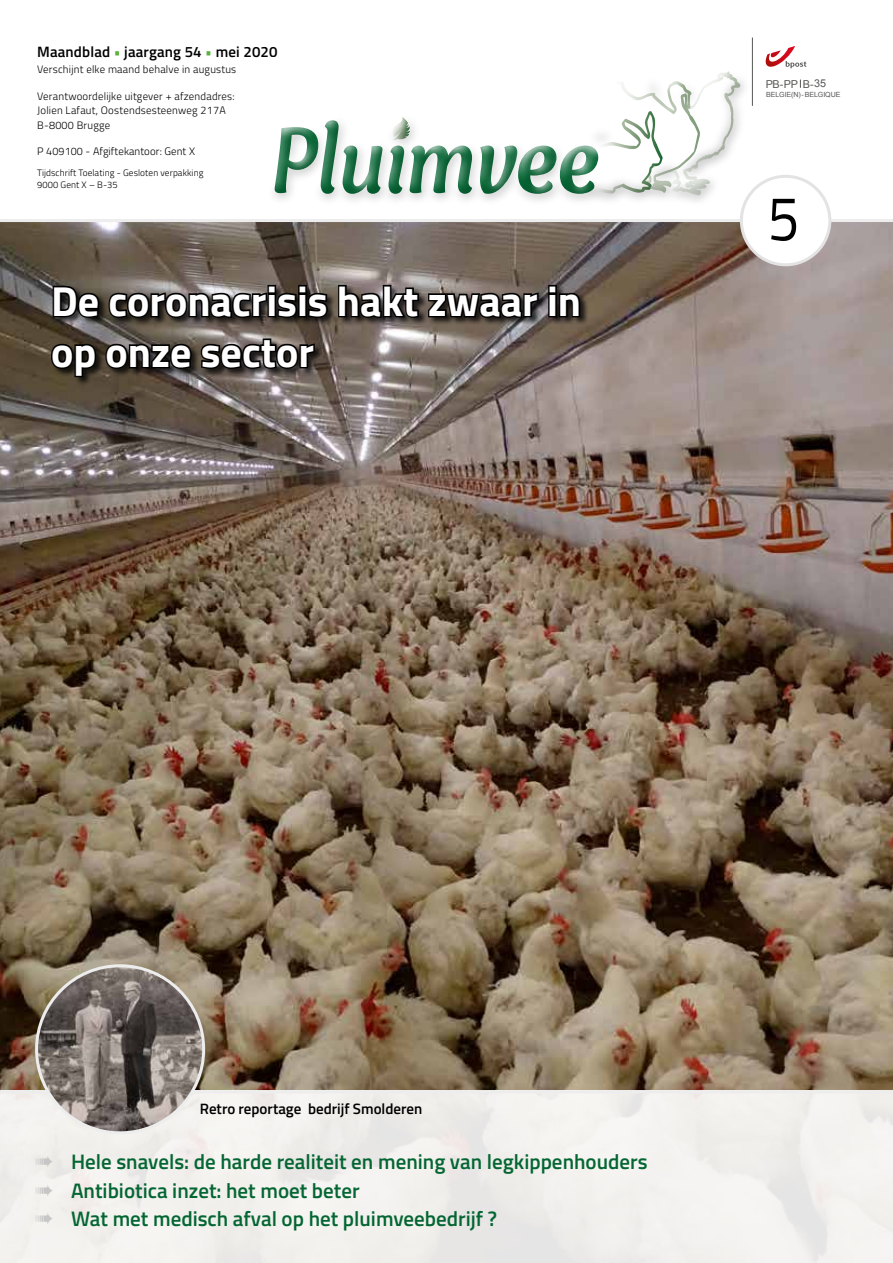
<style>
.page{position:relative;width:893px;height:1263px;background:#fff}
.page>*{position:absolute;margin:0;border:0;box-sizing:border-box;transform-origin:0 0}
.t1{font:63px "Titillium Web";color:#000;scale:.9 1}
.t2{font:700 42px/51px "Titillium Web";color:#fff}
.t3{font:600 21px/28.5px "Titillium Web";color:#046633}
.t4{font:600 15px "Titillium Web";color:#000}
.t5{font:10.95px "Arial";color:#575756}
.t6{font:300 10.8px/14.2px "Titillium Web";letter-spacing:.02em;color:#000}
.t7{font:10.8px "Arial";color:#575756}
.t8{font:300 9.3px/12px "Titillium Web";letter-spacing:.01em;color:#000}
.t9{font:7.05px "Arial";letter-spacing:-.005em;color:#575756}
.s1{color:#59b13c}
.s2{font-family:"Helvetica";color:#7c7b7b}
.s3{color:#c6c6c6}
</style>
<div class="page">
<img style="left:0;top:222px;width:893px;height:868px">
<div style="left:0;top:1091px;width:893px;height:172px;background:#f3f1ee"></div>
<hr style="left:752px;top:38px;width:1px;height:68px;background:#575756">
<svg style="left:765px;top:46px;width:41px;height:23px"></svg>
<div style="left:265px;top:68px;width:488px;height:141px;background:#000;opacity:.3"></div>
<hr style="left:0;top:1090px;width:893px;height:3px;background:#ededed">
<hr style="left:0;top:219px;width:893px;height:3px;background:#ededed">
<img style="left:37px;top:966px;width:167px;height:167px;border-radius:84px">
<div style="left:741px;top:176px;width:89px;height:89px;background:#fff;border-radius:50%"></div>
<div style="left:740px;top:175px;width:91px;height:91px;border:3px solid #e3e3e3;border-radius:50%"></div>
<div style="left:51px;top:284px;width:538px;height:102px;background:#000;opacity:.75"></div>
<svg style="left:51px;top:284px;width:50px;height:36px;background:#282623"></svg>
<svg style="left:107px;top:283px;width:222px;height:37px;background:#393533"></svg>
<svg style="left:337px;top:283px;width:84px;height:37px;background:#35302f"></svg>
<svg style="left:427px;top:287px;width:113px;height:33px;background:#302c29"></svg>
<svg style="left:547px;top:283px;width:35px;height:36px"></svg>
<svg style="left:49px;top:342px;width:144px;height:37px;background:#29241f"></svg>
<svg style="left:199px;top:337px;width:117px;height:34px;background:#34302d"></svg>
<h3 class="t4" style="left:37px;top:40px;width:242px">Maandblad <span class="s1">•</span> jaargang 54 <span class="s1">•</span> mei 2020</h3>
<p class="t6" style="left:37px;top:62px;width:201px">Verschijnt elke maand behalve in augustus</p>
<p class="t6" style="left:37px;top:89px;width:199px">Verantwoordelijke uitgever + afzendadres:<br>Jolien Lafaut, Oostendsesteenweg 217A<br>B-8000 Brugge</p>
<p class="t6" style="left:37px;top:144px;width:159px">P 409100 - Afgiftekantoor: Gent X</p>
<p class="t8" style="left:37px;top:166px;width:168px">Tijdschrift Toelating - Gesloten verpakking<br>9000 Gent X – B-35</p>
<h2 class="t2" style="left:51px;top:273px;width:532px">De coronacrisis hakt zwaar in op onze sector</h2>
<p class="t7" style="left:814px;top:77px;width:14px">35</p>
<p class="t5" style="left:766px;top:77px;width:80px">PB-PP B-<span class="s2">09074</span></p>
<p class="t9" style="left:766px;top:89px;width:76px">BELGIE(N) - BELGIQUE</p>
<h1 class="t1" style="left:768px;top:172px;width:37px">5</h1>
<h3 class="t4" style="left:200px;top:1097px;width:224px">Retro reportage bedrijf Smolderen</h3>
<h3 class="t3" style="left:35px;top:1147px;width:614px"><span class="s3">➠</span> Hele snavels: de harde realiteit en mening van legkippenhouders <span class="s3">➠</span> Antibiotica inzet: het moet beter<br><span class="s3">➠</span> Wat met medisch afval op het pluimveebedrijf ?</h3>
</div>
